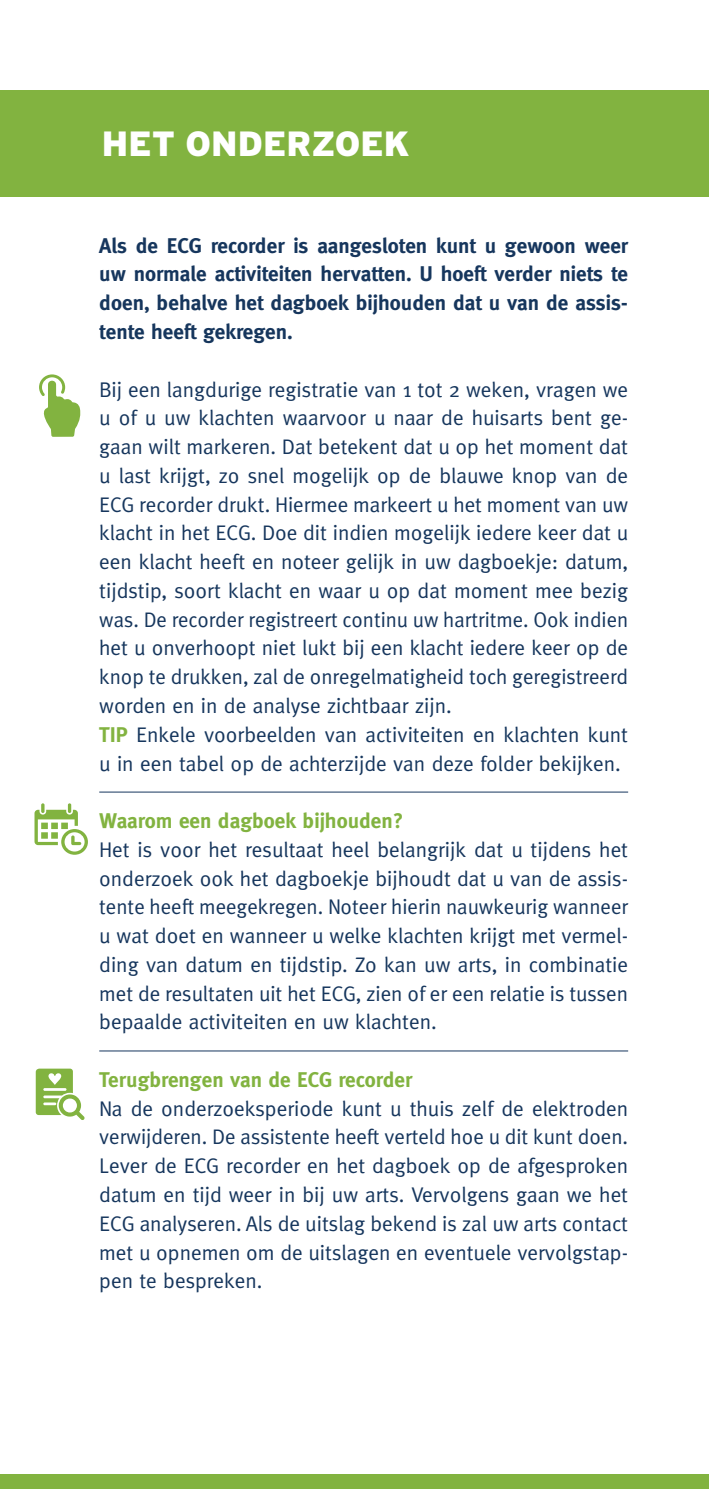
<style>
.page{position:relative;width:709px;height:1489px;background:#fff}
.page>*{position:absolute;margin:0;border:0;box-sizing:border-box;transform-origin:0 0}
.t1{font:900 35px "Interstate";color:#fff}
.t2{font:21.25px/28.8px "Meta";color:#16365d;text-align:justify}
.t3{font:700 21.25px/28.8px "Meta";color:#16365d;text-align:justify}
.t4{font:700 21.25px "Meta";color:#82b340}
.s1{font-weight:700;color:#82b340}
</style>
<div class="page">
<hr style="left:99px;top:791px;width:529px;height:1px;background:#16365d">
<hr style="left:99px;top:1050px;width:529px;height:1px;background:#16365d">
<div style="left:0;top:90px;width:709px;height:106px;background:#82b340"></div>
<div style="left:0;top:1474px;width:709px;height:14px;background:#82b340"></div>
<svg style="left:39px;top:374px;width:42px;height:63px"></svg>
<svg style="left:34px;top:803px;width:54px;height:51px"></svg>
<svg style="left:36px;top:1068px;width:49px;height:51px"></svg>
<h1 class="t1" style="left:102px;top:124px;width:309px">HET ONDERZOEK</h1>
<p class="t3" style="left:99px;top:231px;width:530px">Als de ECG recorder is aangesloten kunt u gewoon weer uw normale activiteiten hervatten. U hoeft verder niets te doen, behalve het dagboek bijhouden dat u van de assis&shy;tente heeft gekregen.</p>
<p class="t2" style="left:99px;top:374px;width:530px;text-align:left">Bij een langdurige registratie van 1 tot 2 weken, vragen we u of u uw klachten waarvoor u naar de huisarts bent ge&shy;gaan wilt markeren. Dat betekent dat u op het moment dat u last krijgt, zo snel mogelijk op de blauwe knop van de ECG recorder drukt. Hiermee markeert u het moment van uw klacht in het ECG. Doe dit indien mogelijk iedere keer dat u een klacht heeft en noteer gelijk in uw dagboekje: datum, tijdstip, soort klacht en waar u op dat moment mee bezig was. De recorder registreert continu uw hartritme. Ook indien het u onverhoopt niet lukt bij een klacht iedere keer op de knop te drukken, zal de onregelmatigheid toch geregistreerd worden en in de analyse zichtbaar zijn.<br><span class="s1">TIP</span> Enkele voorbeelden van activiteiten en klachten kunt u in een tabel op de achterzijde van deze folder bekijken.</p>
<p class="t4" style="left:99px;top:808px;width:306px">Waarom een dagboek bijhouden?</p>
<p class="t2" style="left:99px;top:834px;width:530px">Het is voor het resultaat heel belangrijk dat u tijdens het onderzoek ook het dagboekje bijhoudt dat u van de assis&shy;tente heeft meegekregen. Noteer hierin nauwkeurig wanneer u wat doet en wanneer u welke klachten krijgt met vermel&shy;ding van datum en tijdstip. Zo kan uw arts, in combinatie met de resultaten uit het ECG, zien of er een relatie is tussen bepaalde activiteiten en uw klachten.</p>
<p class="t4" style="left:99px;top:1067px;width:314px">Terugbrengen van de ECG recorder</p>
<p class="t2" style="left:99px;top:1093px;width:530px">Na de onderzoeksperiode kunt u thuis zelf de elektroden verwijderen. De assistente heeft verteld hoe u dit kunt doen.<br>Lever de ECG recorder en het dagboek op de afgesproken datum en tijd weer in bij uw arts. Vervolgens gaan we het ECG analyseren. Als de uitslag bekend is zal uw arts contact met u opnemen om de uitslagen en eventuele vervolgstap&shy;pen te bespreken.</p>
</div>
